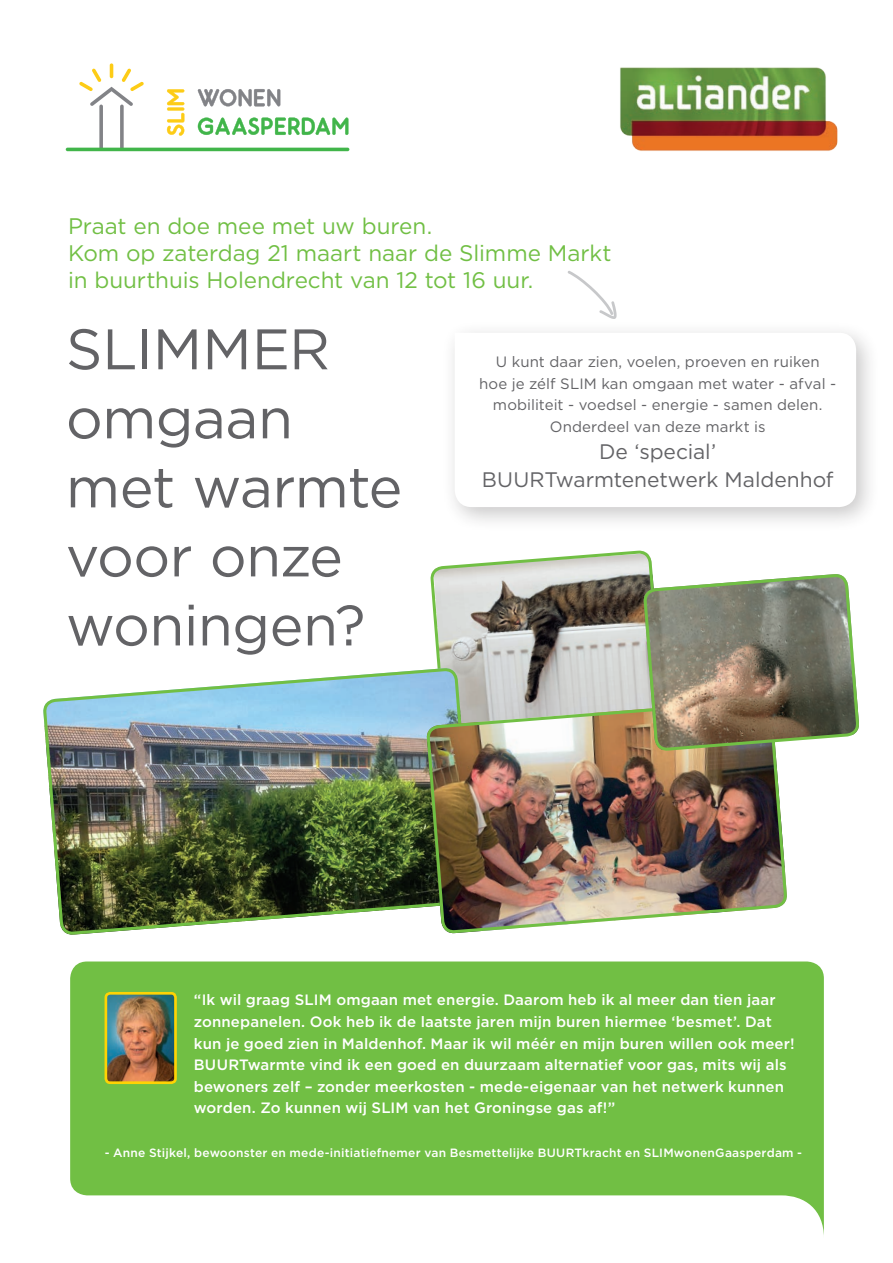
<style>
.page{position:relative;width:893px;height:1263px;background:#fff}
.page>*{position:absolute;margin:0;border:0;box-sizing:border-box;transform-origin:0 0}
.t1{font:57px/69px "Gotham";letter-spacing:-.01em;color:#636366}
.t2{font:22.5px/27px "Gotham";color:#71bf44}
.t3{font:21px/27.6px "Gotham";color:#636366;text-align:center}
.t4{font:500 15px/21.6px "Gotham";letter-spacing:.01em;color:#fff}
.t5{font:15px/21.6px "Gotham";letter-spacing:.01em;color:#636366;text-align:center}
.t6{font:500 12px "Gotham";letter-spacing:.02em;color:#fff}
</style>
<div class="page">
<svg style="left:431px;top:550px;width:213px;height:85px;background:#a3a297"></svg>
<img style="left:44px;top:603px;width:430px;height:332px">
<img style="left:427px;top:635px;width:359px;height:300px">
<div style="left:442px;top:321px;width:439px;height:211px;background:#231f20;opacity:.25"></div>
<svg style="left:455px;top:333px;width:401px;height:174px"></svg>
<img style="left:620px;top:67px;width:218px;height:84px">
<svg style="left:99px;top:105px;width:4px;height:46px"></svg>
<svg style="left:120px;top:105px;width:4px;height:46px"></svg>
<hr style="left:110px;top:63px;width:3px;height:15px;background:#fdcc16;border-radius:2px">
<svg style="left:79px;top:68px;width:65px;height:38px"></svg>
<hr style="left:66px;top:148px;width:283px;height:3px;background:#41b54a;border-radius:2px">
<svg style="left:198px;top:89px;width:82px;height:17px"></svg>
<svg style="left:198px;top:118px;width:150px;height:17px"></svg>
<svg style="left:167px;top:89px;width:17px;height:47px"></svg>
<svg style="left:568px;top:271px;width:49px;height:48px"></svg>
<svg style="left:70px;top:961px;width:754px;height:274px;background:#86c860"></svg>
<img style="left:644px;top:509px;width:214px;height:306px">
<img style="left:109px;top:996px;width:64px;height:84px">
<div style="left:105px;top:992px;width:72px;height:92px;border:3px solid #fed304;border-radius:4px"></div>
<h2 class="t2" style="left:68px;top:212px;width:545px">Praat en doe mee met uw buren.<br>Kom op zaterdag 21 maart naar de Slimme Markt in buurthuis Holendrecht van 12 tot 16 uur.</h2>
<h1 class="t1" style="left:66px;top:314px;width:338px">SLIMMER omgaan met warmte voor onze woningen?</h1>
<p class="t5" style="left:479px;top:351px;width:359px">U kunt daar zien, voelen, proeven en ruiken<br>hoe je zélf SLIM kan omgaan met water - afval - mobiliteit - voedsel - energie - samen delen.<br>Onderdeel van deze markt is</p>
<h3 class="t3" style="left:482px;top:438px;width:353px">De ‘special’<br>BUURTwarmtenetwerk Maldenhof</h3>
<p class="t4" style="left:194px;top:989px;width:602px">“Ik wil graag SLIM omgaan met energie. Daarom heb ik al meer dan tien jaar zonnepanelen. Ook heb ik de laatste jaren mijn buren hiermee ‘besmet’. Dat kun je goed zien in Maldenhof. Maar ik wil méér en mijn buren willen ook meer!<br>BUURTwarmte vind ik een goed en duurzaam alternatief voor gas, mits wij als bewoners zelf – zonder meerkosten - mede-eigenaar van het netwerk kunnen worden. Zo kunnen wij SLIM van het Groningse gas af!”</p>
<p class="t6" style="left:105px;top:1144px;width:699px">- Anne Stijkel, bewoonster en mede-initiatiefnemer van Besmettelijke BUURTkracht en SLIMwonenGaasperdam -</p>
</div>
